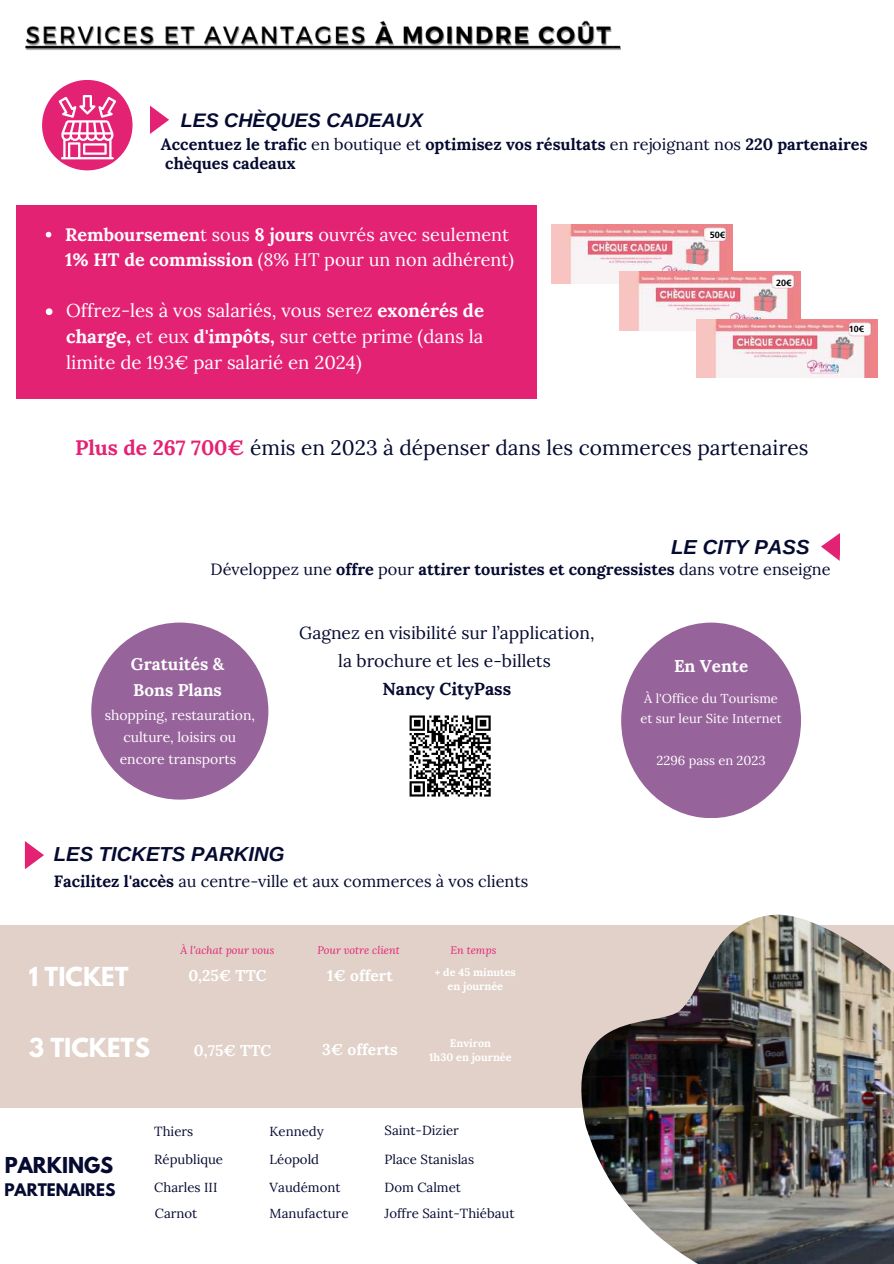
<style>
.page{position:relative;width:894px;height:1264px;background:#fff}
.page>*{position:absolute;margin:0;border:0;box-sizing:border-box;transform-origin:0 0}
.t1{font:700 23.25px "League Spartan";color:#fff}
.t2{font:20.85px "Lora";color:#050a30}
.t3{font:italic 700 20.25px "Arimo";color:#050a30}
.t4{font:italic 700 19.5px "Arimo";color:#050a30}
.t5{font:700 19.35px "League Spartan";color:#050a30}
.t6{font:18.6px/25.8px "Lora";color:#fff;text-align:justify}
.t7{font:18px/24.8px "Lora";color:#fff}
.t8{font:17.4px/27.6px "Lora";color:#050a30;text-align:center}
.t9{font:700 17.4px "Lora";color:#050a30}
.t10{font:700 16.95px/26.7px "Lora";color:#fff}
.t11{font:700 16.2px/18.9px "Lora";color:#050a30}
.t12{font:16.2px "Lora";color:#050a30}
.t13{font:700 15.6px "Lora";color:#fff}
.t14{font:700 15.45px "League Spartan";color:#050a30}
.t15{font:13.95px/22px "Lora";color:#fff;text-align:center}
.t16{font:13.2px "Lora";color:#050a30}
.t17{font:12.9px/20.7px "Lora";color:#fff}
.t18{font:italic 10.95px "Lora";color:#e42274}
.t19{font:700 10.8px/14.4px "Lora";color:#fff;text-align:center}
.t20{font:700 9px "Frutiger LT Std";color:#000}
.t21{font:700 8.85px "Frutiger LT Std";color:#000}
.s1{font-weight:400}
.s2{font-weight:700}
.s3{font-weight:700;color:#e42274}
</style>
<div class="page">
<img style="left:25px;top:20px;width:595px;height:30px">
<div style="left:42px;top:80px;width:90px;height:90px;background:#e42274;border-radius:50%"></div>
<svg style="left:59px;top:95px;width:57px;height:64px"></svg>
<img style="left:551px;top:224px;width:181px;height:59px">
<img style="left:619px;top:272px;width:181px;height:58px">
<img style="left:696px;top:319px;width:181px;height:59px">
<div style="left:16px;top:205px;width:521px;height:193px;background:#e42274"></div>
<svg style="left:46px;top:232px;width:5px;height:5px"></svg>
<svg style="left:46px;top:308px;width:6px;height:7px"></svg>
<div style="left:91px;top:622px;width:177px;height:177px;background:#97639b;border-radius:50%"></div>
<div style="left:621px;top:622px;width:179px;height:196px;background:#97639b;border-radius:50%"></div>
<svg style="left:150px;top:106px;width:19px;height:28px"></svg>
<svg style="left:821px;top:533px;width:19px;height:28px"></svg>
<div style="left:0;top:925px;width:893px;height:182px;background:#e1d1c9"></div>
<img style="left:559px;top:914px;width:334px;height:349px">
<svg style="left:25px;top:841px;width:19px;height:28px"></svg>
<svg style="left:409px;top:715px;width:82px;height:82px"></svg>
<p class="t4" style="left:181px;top:109px;width:244px">LES CHÈQUES CADEAUX</p>
<p class="t11" style="left:161px;top:134px;width:708px">Accentuez le trafic <span class="s1">en boutique et</span> optimisez vos résultats <span class="s1">en rejoignant nos</span> 220 partenaires chèques cadeaux</p>
<p class="t7" style="left:65px;top:222px;width:450px"><span class="s2">Remboursemen</span>t sous <span class="s2">8 jours</span> ouvrés avec seulement<br><span class="s2">1% HT de commission</span> (8% HT pour un non adhérent)</p>
<p class="t6" style="left:66px;top:297px;width:419px">Offrez-les à vos salariés, vous serez <span class="s2">exonérés de charge,</span> et eux <span class="s2">d'impôts,</span> sur cette prime (dans la limite de 193€ par salarié en 2024)</p>
<p class="t20" style="left:709px;top:231px;width:17px">50€</p>
<p class="t20" style="left:775px;top:279px;width:17px">20€</p>
<p class="t2" style="left:75px;top:434px;width:734px"><span class="s3">Plus de 267 700€</span> émis en 2023 à dépenser dans les commerces partenaires</p>
<p class="t21" style="left:848px;top:325px;width:16px">10€</p>
<p class="t3" style="left:671px;top:535px;width:140px">LE CITY PASS</p>
<p class="t11" style="left:210px;top:560px;width:621px"><span class="s1">Développez une</span> offre <span class="s1">pour</span> attirer touristes et congressistes <span class="s1">dans votre enseigne</span></p>
<p class="t10" style="left:131px;top:650px;width:95px">Gratuités &amp;<br>Bons Plans</p>
<p class="t15" style="left:105px;top:703px;width:152px">shopping, restauration, culture, loisirs ou encore transports</p>
<p class="t8" style="left:299px;top:619px;width:297px">Gagnez en visibilité sur l’application, la brochure et les e-billets</p>
<p class="t9" style="left:382px;top:677px;width:130px">Nancy CityPass</p>
<p class="t3" style="left:54px;top:843px;width:232px">LES TICKETS PARKING</p>
<p class="t12" style="left:54px;top:870px;width:476px"><span class="s2">Facilitez l'accès</span> au centre-ville et aux commerces à vos clients</p>
<h1 class="t1" style="left:29px;top:965px;width:101px">1 TICKET</h1>
<h1 class="t1" style="left:29px;top:1035px;width:123px">3 TICKETS</h1>
<p class="t18" style="left:180px;top:942px;width:95px">À l'achat pour vous</p>
<p class="t18" style="left:317px;top:942px;width:84px">Pour votre client</p>
<p class="t18" style="left:450px;top:942px;width:47px">En temps</p>
<p class="t13" style="left:188px;top:964px;width:80px">0,25€ TTC</p>
<p class="t13" style="left:327px;top:964px;width:67px">1€ offert</p>
<p class="t19" style="left:434px;top:964px;width:83px">+ de 45 minutes en journée</p>
<p class="t13" style="left:194px;top:1040px;width:79px">0,75€ TTC</p>
<p class="t13" style="left:322px;top:1039px;width:77px">3€ offerts</p>
<p class="t19" style="left:449px;top:1035px;width:43px">Environ</p>
<p class="t19" style="left:429px;top:1050px;width:84px">1h30 en journée</p>
<p class="t16" style="left:154px;top:1122px;width:40px">Thiers</p>
<p class="t16" style="left:269px;top:1122px;width:56px">Kennedy</p>
<p class="t16" style="left:384px;top:1121px;width:76px">Saint-Dizier</p>
<p class="t16" style="left:154px;top:1150px;width:70px">République</p>
<p class="t16" style="left:269px;top:1150px;width:51px">Léopold</p>
<p class="t5" style="left:5px;top:1155px;width:110px">PARKINGS</p>
<p class="t16" style="left:384px;top:1150px;width:91px">Place Stanislas</p>
<p class="t16" style="left:269px;top:1178px;width:72px">Vaudémont</p>
<p class="t16" style="left:154px;top:1178px;width:65px">Charles III</p>
<p class="t16" style="left:384px;top:1178px;width:78px">Dom Calmet</p>
<p class="t14" style="left:4px;top:1181px;width:113px">PARTENAIRES</p>
<p class="t16" style="left:155px;top:1204px;width:44px">Carnot</p>
<p class="t16" style="left:269px;top:1204px;width:80px">Manufacture</p>
<p class="t16" style="left:384px;top:1204px;width:131px">Joffre Saint-Thiébaut</p>
<p class="t10" style="left:673px;top:652px;width:76px">En Vente</p>
<p class="t17" style="left:640px;top:687px;width:143px">À l'Office du Tourisme et sur leur Site Internet</p>
<p class="t17" style="left:656px;top:749px;width:111px">2296 pass en 2023</p>
</div>
